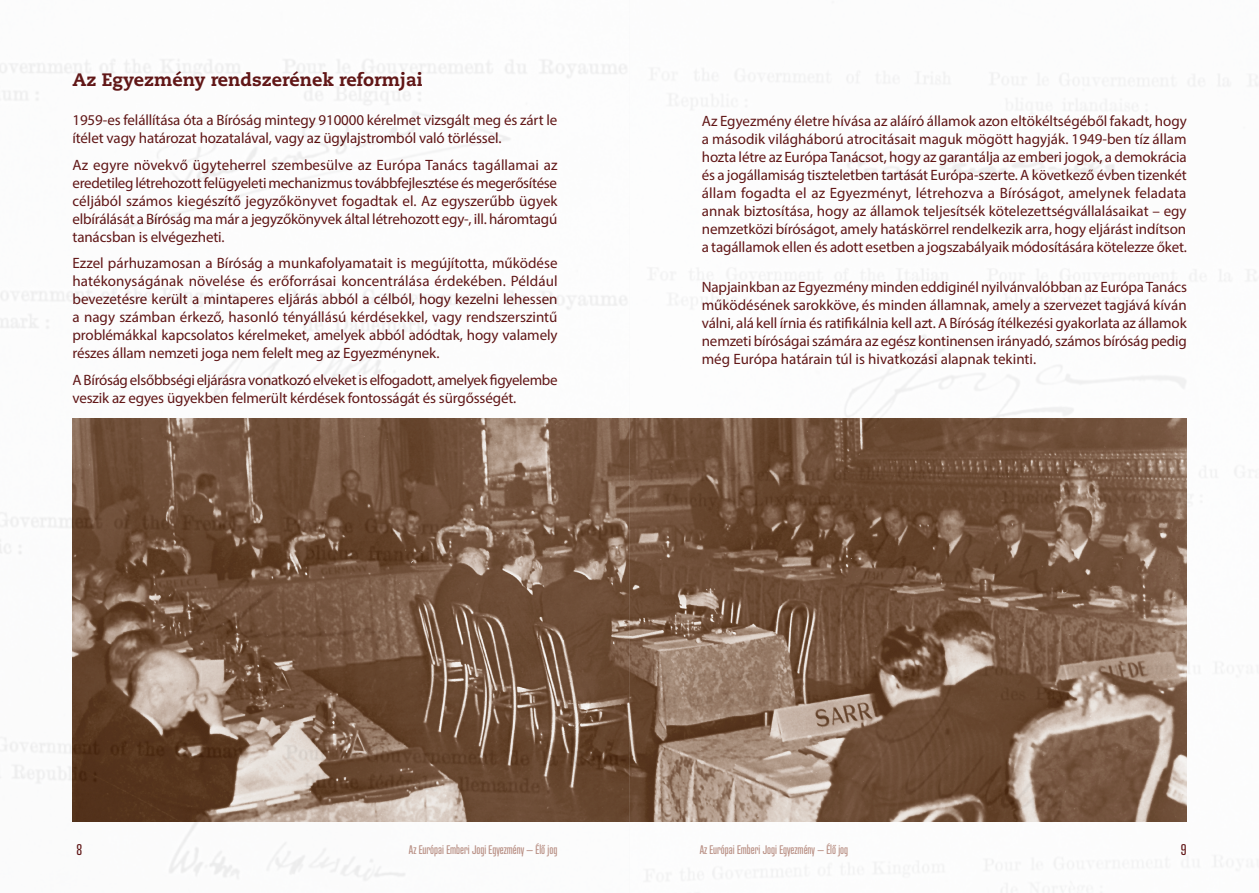
<style>
.page{position:relative;width:1259px;height:893px;background:#fff}
.page>*{position:absolute;margin:0;border:0;box-sizing:border-box;transform-origin:0 0}
.Heading_2{font:800 18px "Caecilia LT Std";color:#530000}
.Texte{font:15px/18px "Myriad Pro";letter-spacing:-.01em;color:#530000;text-align:justify}
.t1{font:15px "Atrament";color:#530000}
.t2{font:12px "Atrament";color:#b28376}
</style>
<div class="page">
<img style="left:0;top:59px;width:1258px;height:834px">
<p class="Heading_2" style="left:72px;top:69px;width:352px">Az Egyezmény rendszerének reformjai</p>
<p class="Texte" style="left:72px;top:111px;width:486px">1959-es felállítása óta a Bíróság mintegy 910000 kérelmet vizsgált meg és zárt le ítélet vagy határozat hozatalával, vagy az ügylajstromból való törléssel.</p>
<p class="Texte" style="left:72px;top:156px;width:487px">Az egyre növekvő ügyteherrel szembesülve az Európa Tanács tagállamai az eredetileg létrehozott felügyeleti mechanizmus továbbfejlesztése és megerősítése céljából számos kiegészítő jegyzőkönyvet fogadtak el. Az egyszerűbb ügyek elbírálását a Bíróság ma már a jegyzőkönyvek által létrehozott egy-, ill. háromtagú tanácsban is elvégezheti.</p>
<p class="Texte" style="left:72px;top:254px;width:487px">Ezzel párhuzamosan a Bíróság a munkafolyamatait is megújította, működése hatékonyságának növelése és erőforrásai koncentrálása érdekében. Például bevezetésre került a mintaperes eljárás abból a célból, hogy kezelni lehessen a nagy számban érkező, hasonló tényállású kérdésekkel, vagy rendszerszintű problémákkal kapcsolatos kérelmeket, amelyek abból adódtak, hogy valamely részes állam nemzeti joga nem felelt meg az Egyezménynek.</p>
<p class="Texte" style="left:72px;top:371px;width:487px">A Bíróság elsőbbségi eljárásra vonatkozó elveket is elfogadott, amelyek figyelembe veszik az egyes ügyekben felmerült kérdések fontosságát és sürgősségét.</p>
<p class="Texte" style="left:702px;top:111px;width:487px">Az Egyezmény életre hívása az aláíró államok azon eltökéltségéből fakadt, hogy a második világháború atrocitásait maguk mögött hagyják. 1949-ben tíz állam hozta létre az Európa Tanácsot, hogy az garantálja az emberi jogok, a demokrácia és a jogállamiság tiszteletben tartását Európa-szerte. A következő évben tizenkét állam fogadta el az Egyezményt, létrehozva a Bíróságot, amelynek feladata annak biztosítása, hogy az államok teljesítsék kötelezettségvállalásaikat – egy nemzetközi bíróságot, amely hatáskörrel rendelkezik arra, hogy eljárást indítson a tagállamok ellen és adott esetben a jogszabályaik módosítására kötelezze őket.</p>
<p class="Texte" style="left:702px;top:278px;width:486px">Napjainkban az Egyezmény minden eddiginél nyilvánvalóbban az Európa Tanács működésének sarokköve, és minden államnak, amely a szervezet tagjává kíván válni, alá kell írnia és ratifikálnia kell azt. A Bíróság ítélkezési gyakorlata az államok nemzeti bíróságai számára az egész kontinensen irányadó, számos bíróság pedig még Európa határain túl is hivatkozási alapnak tekinti.</p>
<p class="t1" style="left:77px;top:841px;width:7px">8</p>
<p class="t2" style="left:409px;top:842px;width:150px">Az Európai Emberi Jogi Egyezmény – Élő jog</p>
<p class="t2" style="left:699px;top:842px;width:150px">Az Európai Emberi Jogi Egyezmény – Élő jog</p>
<p class="t1" style="left:1181px;top:841px;width:7px">9</p>
</div>
